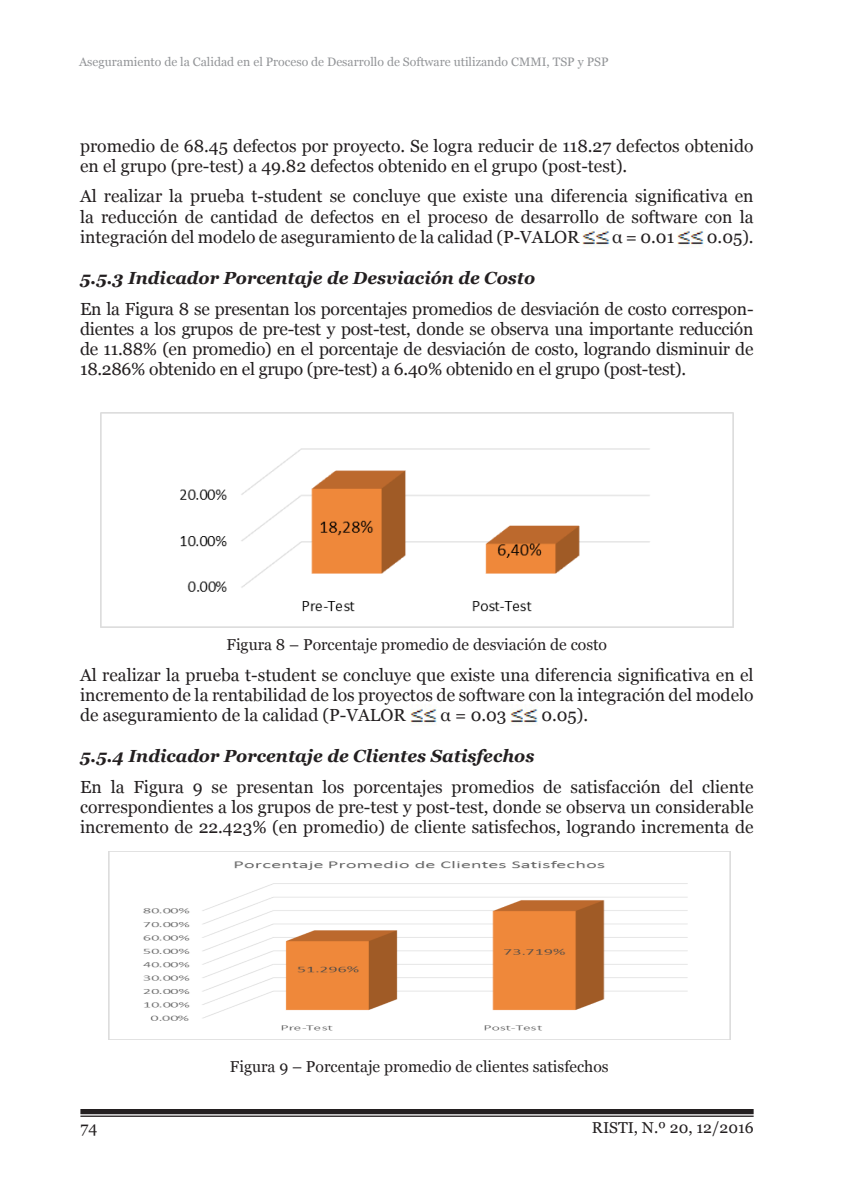
<style>
.page{position:relative;width:844px;height:1191px;background:#fff}
.page>*{position:absolute;margin:0;border:0;box-sizing:border-box;transform-origin:0 0}
.txt{font:17.5px/20.1px "Georgia";color:#231f20;text-align:justify}
.t1{font:italic 700 17.5px "Georgia";color:#231f20}
.legned{font:15.75px "Georgia";color:#231f20}
.t2{font:12.25px "Georgia";color:#939598}
</style>
<div class="page">
<div style="left:80px;top:1109px;width:673px;height:5px;background:#231f20"></div>
<hr style="left:80px;top:1115px;width:673px;height:1px;background:#231f20">
<img style="left:582px;top:226px;width:27px;height:20px">
<img style="left:677px;top:226px;width:26px;height:20px">
<img style="left:101px;top:412px;width:631px;height:215px">
<img style="left:410px;top:704px;width:26px;height:20px">
<img style="left:510px;top:704px;width:27px;height:20px">
<img style="left:108px;top:851px;width:622px;height:188px">
<p class="t2" style="left:79px;top:54px;width:531px">Aseguramiento de la Calidad en el Proceso de Desarrollo de Software utilizando CMMI, TSP y PSP</p>
<p class="txt" style="left:80px;top:136px;width:674px">promedio de 68.45 defectos por proyecto. Se logra reducir de 118.27 defectos obtenido en el grupo (pre-test) a 49.82 defectos obtenido en el grupo (post-test).</p>
<p class="txt" style="left:80px;top:187px;width:674px">Al realizar la prueba t-student se concluye que existe una diferencia significativa en la reducción de cantidad de defectos en el proceso de desarrollo de software con la integración del modelo de aseguramiento de la calidad (P-VALOR</p>
<p class="txt" style="left:612px;top:227px;width:63px">α = 0.01</p>
<p class="txt" style="left:706px;top:227px;width:48px">0.05).</p>
<h3 class="t1" style="left:80px;top:266px;width:456px">5.5.3 Indicador Porcentaje de Desviación de Costo</h3>
<p class="txt" style="left:80px;top:299px;width:674px">En la Figura 8 se presentan los porcentajes promedios de desviación de costo correspon&shy;dientes a los grupos de pre-test y post-test, donde se observa una importante reducción de 11.88% (en promedio) en el porcentaje de desviación de costo, logrando disminuir de 18.286% obtenido en el grupo (pre-test) a 6.40% obtenido en el grupo (post-test).</p>
<p class="legned" style="left:226px;top:635px;width:382px">Figura 8 – Porcentaje promedio de desviación de costo</p>
<p class="txt" style="left:80px;top:665px;width:674px">Al realizar la prueba t-student se concluye que existe una diferencia significativa en el incremento de la rentabilidad de los proyectos de software con la integración del modelo de aseguramiento de la calidad (P-VALOR</p>
<p class="txt" style="left:440px;top:705px;width:68px">α = 0.03</p>
<p class="txt" style="left:541px;top:705px;width:48px">0.05).</p>
<h3 class="t1" style="left:80px;top:745px;width:455px">5.5.4 Indicador Porcentaje de Clientes Satisfechos</h3>
<p class="txt" style="left:80px;top:777px;width:674px">En la Figura 9 se presentan los porcentajes promedios de satisfacción del cliente correspondientes a los grupos de pre-test y post-test, donde se observa un considerable incremento de 22.423% (en promedio) de cliente satisfechos, logrando incrementa de</p>
<p class="legned" style="left:230px;top:1057px;width:380px">Figura 9 – Porcentaje promedio de clientes satisfechos</p>
<p class="legned" style="left:80px;top:1118px;width:18px">74</p>
<p class="legned" style="left:591px;top:1117px;width:163px">RISTI, N.º 20, 12/2016</p>
</div>
